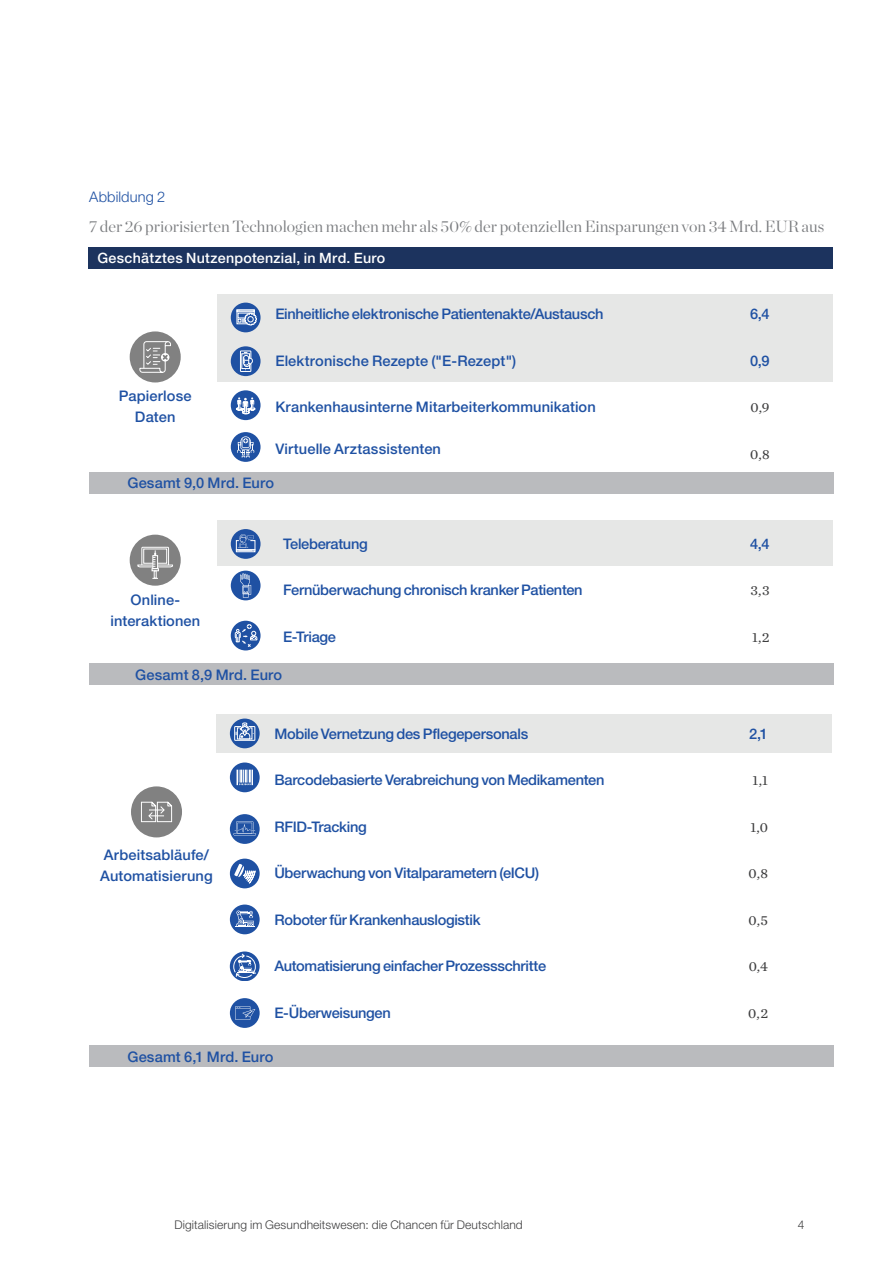
<style>
.page{position:relative;width:893px;height:1263px;background:#fff}
.page>*{position:absolute;margin:0;border:0;box-sizing:border-box;transform-origin:0 0}
.t1{font:300 16.2px "Chronicle Display";color:#7a7c7f}
.t2{font:500 14.7px "Helvetica Neue LT Std";letter-spacing:-.015em;color:#1f51a3}
.t3{font:500 14.7px/21px "Helvetica Neue LT Std";letter-spacing:.01em;color:#1f51a3;text-align:center}
.t4{font:500 14.7px/21px "Helvetica Neue LT Std";letter-spacing:.005em;color:#1f51a3;text-align:center}
.t5{font:500 14.7px "Helvetica Neue LT Std";letter-spacing:.015em;color:#1f51a3}
.t6{font:300 14.7px "Helvetica Neue LT Std";letter-spacing:.005em;color:#1f51a3}
.t7{font:500 14.25px "Helvetica Neue LT Std";letter-spacing:.02em;color:#fff}
.t8{font:14.25px "Chronicle Text G1";color:#3e3e3f}
.t9{font:300 12px "Helvetica Neue LT Std";letter-spacing:.01em;color:#3e3e3f}
</style>
<div class="page">
<div style="left:218px;top:295px;width:615px;height:87px;background:#e6e7e6"></div>
<div style="left:218px;top:520px;width:615px;height:46px;background:#e6e7e6"></div>
<div style="left:130px;top:331px;width:51px;height:51px;background:#818181;border-radius:50%"></div>
<svg style="left:139px;top:341px;width:32px;height:32px"></svg>
<div style="left:231px;top:303px;width:30px;height:29px;background:#1f51a3;border-radius:50%"></div>
<svg style="left:236px;top:309px;width:21px;height:16px"></svg>
<div style="left:231px;top:346px;width:30px;height:30px;background:#1f51a3;border-radius:50%"></div>
<div style="left:240px;top:351px;width:11px;height:21px;border:1px solid #fff"></div>
<svg style="left:241px;top:352px;width:12px;height:18px"></svg>
<div style="left:231px;top:390px;width:30px;height:30px;background:#1f51a3;border-radius:50%"></div>
<svg style="left:236px;top:397px;width:19px;height:17px"></svg>
<div style="left:231px;top:432px;width:30px;height:30px;background:#1f51a3;border-radius:50%"></div>
<svg style="left:237px;top:436px;width:18px;height:22px"></svg>
<div style="left:130px;top:535px;width:51px;height:51px;background:#818181;border-radius:50%"></div>
<svg style="left:137px;top:546px;width:36px;height:33px"></svg>
<svg style="left:231px;top:621px;width:30px;height:29px"></svg>
<svg style="left:235px;top:624px;width:22px;height:24px"></svg>
<div style="left:231px;top:571px;width:30px;height:29px;background:#1f51a3;border-radius:50%"></div>
<svg style="left:240px;top:573px;width:11px;height:25px"></svg>
<svg style="left:231px;top:529px;width:30px;height:30px"></svg>
<div style="left:236px;top:549px;width:19px;height:3px;border:1px solid #fff"></div>
<svg style="left:236px;top:534px;width:19px;height:17px"></svg>
<div style="left:89px;top:247px;width:744px;height:21px;background:#1c335e"></div>
<div style="left:89px;top:472px;width:744px;height:21px;background:#babbbe"></div>
<div style="left:89px;top:663px;width:744px;height:22px;background:#babbbe"></div>
<div style="left:217px;top:714px;width:615px;height:39px;background:#e6e7e6"></div>
<div style="left:131px;top:786px;width:51px;height:51px;background:#818181;border-radius:50%"></div>
<svg style="left:141px;top:801px;width:32px;height:21px"></svg>
<svg style="left:230px;top:762px;width:30px;height:30px"></svg>
<svg style="left:237px;top:770px;width:16px;height:15px"></svg>
<div style="left:230px;top:859px;width:30px;height:29px;background:#1f51a3;border-radius:50%"></div>
<svg style="left:234px;top:864px;width:21px;height:19px"></svg>
<div style="left:230px;top:998px;width:30px;height:30px;background:#1f51a3;border-radius:50%"></div>
<svg style="left:235px;top:1006px;width:20px;height:14px"></svg>
<svg style="left:230px;top:718px;width:30px;height:30px"></svg>
<svg style="left:234px;top:722px;width:21px;height:19px"></svg>
<div style="left:230px;top:904px;width:30px;height:30px;background:#1f51a3;border-radius:50%"></div>
<svg style="left:235px;top:910px;width:19px;height:17px"></svg>
<svg style="left:230px;top:814px;width:30px;height:30px"></svg>
<svg style="left:233px;top:821px;width:23px;height:14px"></svg>
<div style="left:230px;top:951px;width:29px;height:30px;background:#1f51a3;border-radius:50%"></div>
<svg style="left:233px;top:953px;width:23px;height:25px"></svg>
<div style="left:89px;top:1045px;width:744px;height:22px;background:#babbbe"></div>
<p class="t6" style="left:89px;top:188px;width:77px">Abbildung 2</p>
<p class="t1" style="left:89px;top:214px;width:737px">7 der 26 priorisierten Technologien machen mehr als 50% der potenziellen Einsparungen von 34 Mrd. EUR aus</p>
<p class="t7" style="left:97px;top:249px;width:289px">Geschätztes Nutzenpotenzial, in Mrd. Euro</p>
<p class="t3" style="left:119px;top:385px;width:74px">Papierlose<br>Daten</p>
<p class="t2" style="left:275px;top:305px;width:330px">Einheitliche elektronische Patientenakte/Austausch</p>
<p class="t4" style="left:275px;top:350px;width:242px">Elektronische Rezepte ("E-Rezept")</p>
<p class="t3" style="left:275px;top:396px;width:322px">Krankenhausinterne Mitarbeiterkommunikation</p>
<p class="t5" style="left:275px;top:440px;width:167px">Virtuelle Arztassistenten</p>
<p class="t3" style="left:127px;top:472px;width:148px">Gesamt 9,0 Mrd. Euro</p>
<p class="t4" style="left:110px;top:589px;width:91px">Online&shy;interaktionen</p>
<p class="t2" style="left:283px;top:535px;width:86px">Teleberatung</p>
<p class="t2" style="left:283px;top:581px;width:301px">Fernüberwachung chronisch kranker Patienten</p>
<p class="t2" style="left:283px;top:628px;width:54px">E-Triage</p>
<p class="t3" style="left:135px;top:664px;width:149px">Gesamt 8,9 Mrd. Euro</p>
<p class="t3" style="left:100px;top:844px;width:114px;text-align:left">Arbeitsabläufe/<br>Automatisierung</p>
<p class="t2" style="left:274px;top:725px;width:255px">Mobile Vernetzung des Pflegepersonals</p>
<p class="t2" style="left:274px;top:771px;width:331px">Barcodebasierte Verabreichung von Medikamenten</p>
<p class="t2" style="left:274px;top:818px;width:94px">RFID-Tracking</p>
<p class="t2" style="left:274px;top:864px;width:266px">Überwachung von Vitalparametern (eICU)</p>
<p class="t2" style="left:274px;top:911px;width:208px">Roboter für Krankenhauslogistik</p>
<p class="t2" style="left:274px;top:957px;width:273px">Automatisierung einfacher Prozessschritte</p>
<p class="t2" style="left:274px;top:1004px;width:118px">E-Überweisungen</p>
<p class="t3" style="left:127px;top:1046px;width:148px">Gesamt 6,1 Mrd. Euro</p>
<p class="t2" style="left:750px;top:305px;width:21px">6,4</p>
<p class="t2" style="left:750px;top:352px;width:21px">0,9</p>
<p class="t8" style="left:750px;top:397px;width:21px">0,9</p>
<p class="t8" style="left:750px;top:443px;width:21px">0,8</p>
<p class="t2" style="left:750px;top:535px;width:21px">4,4</p>
<p class="t8" style="left:750px;top:580px;width:21px">3,3</p>
<p class="t8" style="left:752px;top:626px;width:19px">1,2</p>
<p class="t2" style="left:749px;top:725px;width:20px">2,1</p>
<p class="t8" style="left:753px;top:770px;width:17px">1,1</p>
<p class="t8" style="left:750px;top:816px;width:19px">1,0</p>
<p class="t8" style="left:748px;top:863px;width:21px">0,8</p>
<p class="t8" style="left:749px;top:909px;width:21px">0,5</p>
<p class="t8" style="left:749px;top:956px;width:21px">0,4</p>
<p class="t8" style="left:748px;top:1002px;width:21px">0,2</p>
<p class="t9" style="left:174px;top:1217px;width:350px">Digitalisierung im Gesundheitswesen: die Chancen für Deutschland</p>
<p class="t9" style="left:798px;top:1217px;width:8px">4</p>
</div>
